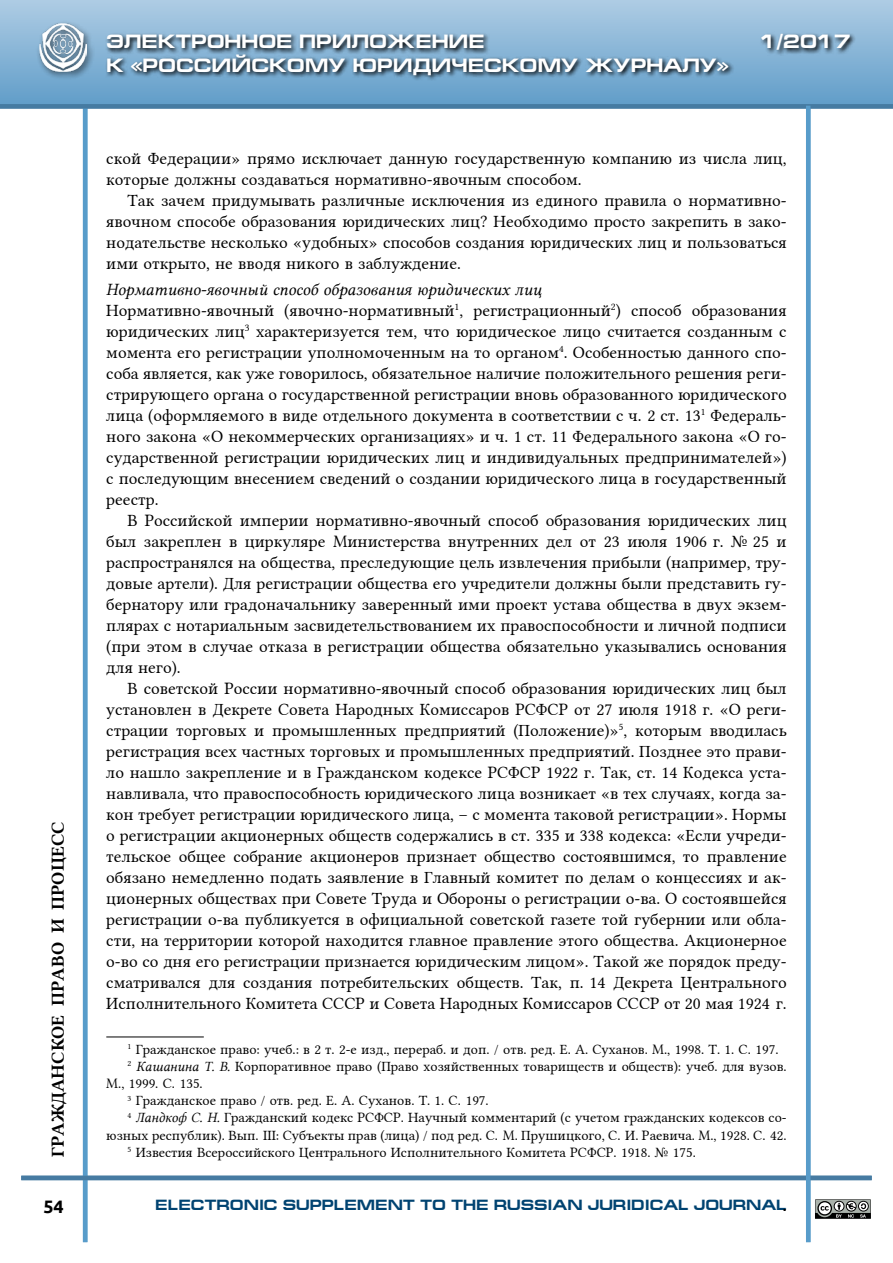
<style>
.page{position:relative;width:893px;height:1263px;background:#fff}
.page>*{position:absolute;margin:0;border:0;box-sizing:border-box;transform-origin:0 0}
.t1{font:700 19.5px "Europe Ext";color:#fff}
.t2{font:18px "Lin Libertine B";color:#000}
.t3{font:700 18px "Ubuntu";color:#000}
.t4{font:17.25px/21px "Lin Libertine";color:#000;text-align:justify}
.t5{font:17.25px "Lin Libertine I";color:#000}
.t6{font:700 15px "Europe Ext";color:#004371}
.t7{font:15px "Free Set Bold Cyrillic";color:#000}
.t8{font:14.25px "Lin Libertine";color:#000}
.s1{font-family:"Lin Libertine I"}
</style>
<div class="page">
<svg style="left:815px;top:1199px;width:56px;height:20px"></svg>
<div style="left:0;top:0;width:893px;height:106px;background:linear-gradient(to bottom,#aecce4,#619dc9)"></div>
<hr style="left:83px;top:106px;width:4px;height:1136px;background:#589cca">
<hr style="left:21px;top:1176px;width:851px;height:4px;background:#467ba2">
<div style="left:0;top:104px;width:893px;height:5px;background:#467ba2"></div>
<div style="left:35px;top:20px;width:60px;height:60px;background:#000;opacity:.63"></div>
<img style="left:39px;top:24px;width:48px;height:48px">
<svg style="left:105px;top:31px;width:751px;height:50px;background:#6b90ac"></svg>
<hr style="left:806px;top:106px;width:4px;height:1136px;background:#589cca">
<hr style="left:106px;top:1036px;width:98px;height:1px;background:#000">
<p class="t2" style="left:46px;top:1157px;width:337px;rotate:-90deg">ГРАЖДАНСКОЕ ПРАВО И ПРОЦЕСС</p>
<p class="t1" style="left:106px;top:31px;width:380px">ЭЛЕКТРОННОЕ ПРИЛОЖЕНИЕ</p>
<p class="t1" style="left:760px;top:31px;width:92px">1/2017</p>
<p class="t1" style="left:106px;top:54px;width:624px">К «РОССИЙСКОМУ ЮРИДИЧЕСКОМУ ЖУРНАЛУ»</p>
<p class="t4" style="left:106px;top:146px;width:682px">ской Федерации» прямо исключает данную государственную компанию из числа лиц, которые должны создаваться нормативно-явочным способом.</p>
<p class="t4" style="left:106px;top:188px;width:682px;text-indent:21px">Так зачем придумывать различные исключения из единого правила о нормативно&shy;явочном способе образования юридических лиц? Необходимо просто закрепить в зако&shy;нодательстве несколько «удобных» способов создания юридических лиц и пользоваться ими открыто, не вводя никого в заблуждение.</p>
<p class="t5" style="left:106px;top:279px;width:437px">Нормативно-явочный способ образования юридических лиц</p>
<p class="t4" style="left:106px;top:298px;width:682px">Нормативно-явочный (явочно-нормативный<sup>1</sup>, регистрационный<sup>2</sup>) способ образования юридических лиц<sup>3</sup> характеризуется тем, что юридическое лицо считается созданным с момента его регистрации уполномоченным на то органом<sup>4</sup>. Особенностью данного спо&shy;соба является, как уже говорилось, обязательное наличие положительного решения реги&shy;стрирующего органа о государственной регистрации вновь образованного юридического лица (оформляемого в виде отдельного документа в соответствии с ч. 2 ст. 13<sup>1</sup> Федераль&shy;ного закона «О некоммерческих организациях» и ч. 1 ст. 11 Федерального закона «О го&shy;сударственной регистрации юридических лиц и индивидуальных предпринимателей») с последующим внесением сведений о создании юридического лица в государственный реестр.</p>
<p class="t4" style="left:106px;top:508px;width:682px;text-indent:21px">В Российской империи нормативно-явочный способ образования юридических лиц был закреплен в циркуляре Министерства внутренних дел от 23 июля 1906 г. № 25 и распространялся на общества, преследующие цель извлечения прибыли (например, тру&shy;довые артели). Для регистрации общества его учредители должны были представить гу&shy;бернатору или градоначальнику заверенный ими проект устава общества в двух экзем&shy;плярах с нотариальным засвидетельствованием их правоспособности и личной подписи (при этом в случае отказа в регистрации общества обязательно указывались основания для него).</p>
<p class="t4" style="left:106px;top:676px;width:682px;text-indent:21px">В советской России нормативно-явочный способ образования юридических лиц был установлен в Декрете Совета Народных Комисcаров РСФСР от 27 июля 1918 г. «О реги&shy;страции торговых и промышленных предприятий (Положение)»<sup>5</sup>, которым вводилась регистрация всех частных торговых и промышленных предприятий. Позднее это прави&shy;ло нашло закрепление и в Гражданском кодексе РСФСР 1922 г. Так, ст. 14 Кодекса уста&shy;навливала, что правоспособность юридического лица возникает «в тех случаях, когда за&shy;кон требует регистрации юридического лица, – с момента таковой регистрации». Нормы о регистрации акционерных обществ содержались в ст. 335 и 338 кодекса: «Если учреди&shy;тельское общее собрание акционеров признает общество состоявшимся, то правление обязано немедленно подать заявление в Главный комитет по делам о концессиях и ак&shy;ционерных обществах при Совете Труда и Обороны о регистрации о-ва. О состоявшейся регистрации о-ва публикуется в официальной советской газете той губернии или обла&shy;сти, на территории которой находится главное правление этого общества. Акционерное о-во со дня его регистрации признается юридическим лицом». Такой же порядок преду&shy;сматривался для создания потребительских обществ. Так, п. 14 Декрета Центрального Исполнительного Комитета СССР и Совета Народных Комиссаров СССР от 20 мая 1924 г.</p>
<p class="t8" style="left:128px;top:1038px;width:652px"><sup>1</sup> Гражданское право: учеб.: в 2 т. 2-е изд., перераб. и доп. / отв. ред. Е. А. Суханов. М., 1998. Т. 1. С. 197.</p>
<p class="t8" style="left:128px;top:1055px;width:661px"><sup>2</sup> <span class="s1">Кашанина Т. В.</span> Корпоративное право (Право хозяйственных товариществ и обществ): учеб. для вузов.</p>
<p class="t8" style="left:106px;top:1072px;width:98px">М., 1999. С. 135.</p>
<p class="t8" style="left:128px;top:1089px;width:363px"><sup>3</sup> Гражданское право / отв. ред. Е. А. Суханов. Т. 1. С. 197.</p>
<p class="t8" style="left:128px;top:1106px;width:661px"><sup>4</sup> <span class="s1">Ландкоф С. Н.</span> Гражданский кодекс РСФСР. Научный комментарий (с учетом гражданских кодексов со-</p>
<p class="t8" style="left:106px;top:1123px;width:682px">юзных республик). Вып. III: Субъекты прав (лица) / под ред. С. М. Прушицкого, С. И. Раевича. М., 1928. С. 42.</p>
<p class="t8" style="left:128px;top:1141px;width:570px"><sup>5</sup> Известия Всероссийского Центрального Исполнительного Комитета РСФСР. 1918. № 175.</p>
<p class="t3" style="left:43px;top:1196px;width:22px">54</p>
<p class="t6" style="left:155px;top:1196px;width:633px">ELECTRONIC SUPPLEMENT TO THE RUSSIAN JURIDICAL JOURNAL</p>
<p class="t7" style="left:783px;top:1197px;width:5px">.</p>
</div>
